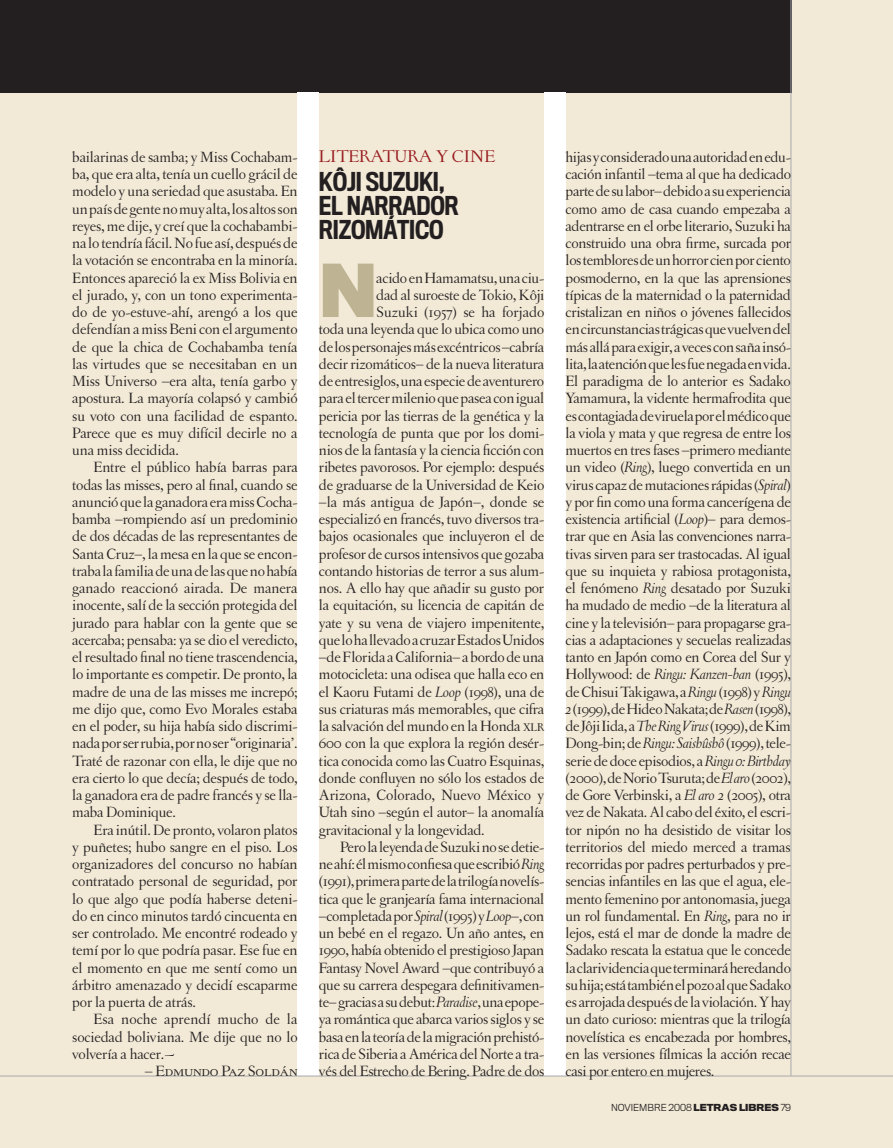
<style>
.page{position:relative;width:893px;height:1148px;background:#f2ead7}
.page>*{position:absolute;margin:0;border:0;box-sizing:border-box;transform-origin:0 0}
.t1{font:700 67.65px "Titling Gothic FB Normal";color:#beb493}
.t2{font:500 24px/24px "Titling Gothic FB Cond";letter-spacing:-.01em;color:#231f20}
.t3{font:18px "Letras Oldstyle Expert";color:#981a1e}
.t4{font:15.75px/17.2px "Letras Oldstyle";letter-spacing:-.015em;color:#231f20;text-align:justify}
.t5{font:15.75px "Letras Oldstyle Expert";color:#231f20}
.t6{font:300 9px "Titling Gothic FB Normal";color:#231f20}
.s1{font-style:italic}
.s2{font-size:11.85px}
.s3{font-style:inherit}
.s4{font-weight:700}
</style>
<div class="page">
<div style="left:0;top:0;width:791px;height:93px;background:#231f20"></div>
<hr style="left:791px;top:0;width:1px;height:1076px;background:#a8a9ad">
<div style="left:298px;top:93px;width:21px;height:983px;background:#fff"></div>
<div style="left:544px;top:93px;width:21px;height:983px;background:#fff"></div>
<hr style="left:0;top:1076px;width:893px;height:1px;background:#a8a9ad">
<p class="t4" style="left:72px;top:148px;width:227px">bailarinas de samba; y Miss Cochabam&shy;ba, que era alta, tenía un cuello grácil de modelo y una seriedad que asustaba. En un país de gente no muy alta, los altos son reyes, me dije, y creí que la cochabambi&shy;na lo tendría fácil. No fue así, después de la votación se encontraba en la minoría.<br>Entonces apareció la ex Miss Bolivia en el jurado, y, con un tono experimenta&shy;do de yo-estuve-ahí, arengó a los que defendían a miss Beni con el argumento de que la chica de Cochabamba tenía las virtudes que se necesitaban en un Miss Universo –era alta, tenía garbo y apostura. La mayoría colapsó y cambió su voto con una facilidad de espanto.<br>Parece que es muy difícil decirle no a una miss decidida.</p>
<p class="t4" style="left:72px;top:459px;width:227px;text-indent:21px">Entre el público había barras para todas las misses, pero al final, cuando se anunció que la ganadora era miss Cocha&shy;bamba –rompiendo así un predominio de dos décadas de las representantes de Santa Cruz–, la mesa en la que se encon&shy;traba la familia de una de las que no había ganado reaccionó airada. De manera inocente, salí de la sección protegida del jurado para hablar con la gente que se acercaba; pensaba: ya se dio el veredicto, el resultado final no tiene trascendencia, lo importante es competir. De pronto, la madre de una de las misses me increpó; me dijo que, como Evo Morales estaba en el poder, su hija había sido discrimi&shy;nada por ser rubia, por no ser “originaria’.<br>Traté de razonar con ella, le dije que no era cierto lo que decía; después de todo, la ganadora era de padre francés y se lla&shy;maba Dominique.</p>
<p class="t4" style="left:72px;top:821px;width:227px;text-indent:21px">Era inútil. De pronto, volaron platos y puñetes; hubo sangre en el piso. Los organizadores del concurso no habían contratado personal de seguridad, por lo que algo que podía haberse deteni&shy;do en cinco minutos tardó cincuenta en ser controlado. Me encontré rodeado y temí por lo que podría pasar. Ese fue en el momento en que me sentí como un árbitro amenazado y decidí escaparme por la puerta de atrás.</p>
<p class="t4" style="left:72px;top:1011px;width:227px;text-indent:21px">Esa noche aprendí mucho de la sociedad boliviana. Me dije que no lo volvería a hacer.~</p>
<p class="t5" style="left:145px;top:1062px;width:154px">– Edmundo Paz Soldán</p>
<p class="t3" style="left:319px;top:146px;width:24px">LITERATURA</p>
<p class="t3" style="left:436px;top:146px;width:28px">YCINE</p>
<h2 class="t2" style="left:319px;top:169px;width:141px">KÔJI SUZUKI ,<br>EL NARRADOR<br>RIZOMÁTICO</h2>
<h1 class="t1" style="left:319px;top:248px;width:60px">N</h1>
<p class="t4" style="left:376px;top:269px;width:169px">acido en Hamamatsu, una ciu-</p>
<p class="t4" style="left:376px;top:286px;width:170px">dad al suroeste de Tokio, Kôji</p>
<p class="t4" style="left:376px;top:303px;width:170px">Suzuki (1957) se ha forjado</p>
<p class="t4" style="left:319px;top:321px;width:227px">toda una leyenda que lo ubica como uno</p>
<p class="t4" style="left:319px;top:338px;width:227px">de los personajes más excéntricos –cabría</p>
<p class="t4" style="left:319px;top:355px;width:227px">decir rizomáticos– de la nueva literatura</p>
<p class="t4" style="left:319px;top:372px;width:227px">de entresiglos, una especie de aventurero</p>
<p class="t4" style="left:319px;top:390px;width:227px">para el tercer milenio que pasea con igual</p>
<p class="t4" style="left:319px;top:407px;width:227px">pericia por las tierras de la genética y la</p>
<p class="t4" style="left:319px;top:424px;width:227px">tecnología de punta que por los domi-</p>
<p class="t4" style="left:319px;top:441px;width:227px">nios de la fantasía y la ciencia ficción con</p>
<p class="t4" style="left:319px;top:459px;width:227px">ribetes pavorosos. Por ejemplo: después</p>
<p class="t4" style="left:319px;top:476px;width:227px">de graduarse de la Universidad de Keio</p>
<p class="t4" style="left:319px;top:493px;width:227px">–la más antigua de Japón–, donde se</p>
<p class="t4" style="left:319px;top:510px;width:227px">especializó en francés, tuvo diversos tra-</p>
<p class="t4" style="left:319px;top:528px;width:227px">bajos ocasionales que incluyeron el de</p>
<p class="t4" style="left:319px;top:545px;width:227px">profesor de cursos intensivos que gozaba</p>
<p class="t4" style="left:319px;top:562px;width:227px">contando historias de terror a sus alum-</p>
<p class="t4" style="left:319px;top:579px;width:227px">nos. A ello hay que añadir su gusto por</p>
<p class="t4" style="left:319px;top:597px;width:227px">la equitación, su licencia de capitán de</p>
<p class="t4" style="left:319px;top:614px;width:227px">yate y su vena de viajero impenitente,</p>
<p class="t4" style="left:319px;top:631px;width:227px">que lo ha llevado a cruzar Estados Unidos</p>
<p class="t4" style="left:319px;top:648px;width:227px">–de Florida a California– a bordo de una</p>
<p class="t4" style="left:319px;top:666px;width:227px">motocicleta: una odisea que halla eco en</p>
<p class="t4" style="left:319px;top:683px;width:227px">el Kaoru Futami de <span class="s1">Loop</span> (1998), una de</p>
<p class="t4" style="left:319px;top:700px;width:227px">sus criaturas más memorables, que cifra</p>
<p class="t4" style="left:319px;top:717px;width:227px">la salvación del mundo en la Honda <span class="s2">xlr</span></p>
<p class="t4" style="left:319px;top:735px;width:227px"><span class="s3">600</span> con la que explora la región desér-</p>
<p class="t4" style="left:319px;top:752px;width:227px">tica conocida como las Cuatro Esquinas,</p>
<p class="t4" style="left:319px;top:769px;width:227px">donde confluyen no sólo los estados de</p>
<p class="t4" style="left:319px;top:786px;width:227px">Arizona, Colorado, Nuevo México y</p>
<p class="t4" style="left:319px;top:804px;width:227px">Utah sino –según el autor– la anomalía</p>
<p class="t4" style="left:319px;top:821px;width:167px">gravitacional y la longevidad.</p>
<p class="t4" style="left:340px;top:838px;width:206px">Pero la leyenda de Suzuki no se detie-</p>
<p class="t4" style="left:319px;top:855px;width:227px">ne ahí: él mismo confiesa que escribió <span class="s1">Ring</span></p>
<p class="t4" style="left:319px;top:873px;width:227px">(1991), primera parte de la trilogía novelís-</p>
<p class="t4" style="left:319px;top:890px;width:227px">tica que le granjearía fama internacional</p>
<p class="t4" style="left:319px;top:907px;width:227px">–completada por <span class="s1">Spiral</span> (1995) y <span class="s1">Loop</span>–, con</p>
<p class="t4" style="left:319px;top:924px;width:227px">un bebé en el regazo. Un año antes, en</p>
<p class="t4" style="left:319px;top:942px;width:227px">1990, había obtenido el prestigioso Japan</p>
<p class="t4" style="left:319px;top:959px;width:227px">Fantasy Novel Award –que contribuyó a</p>
<p class="t4" style="left:319px;top:976px;width:227px">que su carrera despegara definitivamen-</p>
<p class="t4" style="left:319px;top:993px;width:227px">te– gracias a su debut: <span class="s1">Paradise</span>, una epope-</p>
<p class="t4" style="left:319px;top:1011px;width:227px">ya romántica que abarca varios siglos y se</p>
<p class="t4" style="left:319px;top:1028px;width:227px">basa en la teoría de la migración prehistó-</p>
<p class="t4" style="left:319px;top:1045px;width:227px">rica de Siberia a América del Norte a tra-</p>
<p class="t4" style="left:319px;top:1062px;width:227px">vés del Estrecho de Bering. Padre de dos</p>
<p class="t4" style="left:565px;top:148px;width:227px">hijas y considerado una autoridad en edu&shy;cación infantil –tema al que ha dedicado parte de su labor– debido a su experiencia como amo de casa cuando empezaba a adentrarse en el orbe literario, Suzuki ha construido una obra firme, surcada por los temblores de un horror cien por ciento posmoderno, en la que las aprensiones típicas de la maternidad o la paternidad cristalizan en niños o jóvenes fallecidos en circunstancias trágicas que vuelven del más allá para exigir, a veces con saña insó&shy;lita, la atención que les fue negada en vida.<br>El paradigma de lo anterior es Sadako Yamamura, la vidente hermafrodita que es contagiada de viruela por el médico que la viola y mata y que regresa de entre los muertos en tres fases –primero mediante un video (<span class="s1">Ring</span>), luego convertida en un virus capaz de mutaciones rápidas (<span class="s1">Spiral</span>) y por fin como una forma cancerígena de existencia artificial (<span class="s1">Loop</span>)– para demos&shy;trar que en Asia las convenciones narra&shy;tivas sirven para ser trastocadas. Al igual que su inquieta y rabiosa protagonista, el fenómeno <span class="s1">Ring</span> desatado por Suzuki ha mudado de medio –de la literatura al cine y la televisión– para propagarse gra&shy;cias a adaptaciones y secuelas realizadas tanto en Japón como en Corea del Sur y Hollywood: de <span class="s1">Ringu: Kanzen-ban</span> (1995), de Chisui Takigawa, a <span class="s1">Ringu</span> (1998) y <span class="s1">Ringu 2</span> (1999), de Hideo Nakata; de <span class="s1">Rasen</span> (1998), de Jôji Iida, a <span class="s1">The Ring Virus</span> (1999), de Kim Dong-bin; de <span class="s1">Ringu: Saishûshô</span> (1999), tele&shy;serie de doce episodios, a <span class="s1">Ringu 0: Birthday </span>(2000), de Norio Tsuruta; de <span class="s1">El aro</span> (2002), de Gore Verbinski, a <span class="s1">El aro 2</span> (2005), otra vez de Nakata. Al cabo del éxito, el escri&shy;tor nipón no ha desistido de visitar los territorios del miedo merced a tramas recorridas por padres perturbados y pre&shy;sencias infantiles en las que el agua, ele&shy;mento femenino por antonomasia, juega un rol fundamental. En <span class="s1">Ring</span>, para no ir lejos, está el mar de donde la madre de Sadako rescata la estatua que le concede la clarividencia que terminará heredando su hija; está también el pozo al que Sadako es arrojada después de la violación. Y hay un dato curioso: mientras que la trilogía novelística es encabezada por hombres, en las versiones fílmicas la acción recae casi por entero en mujeres.</p>
<p class="t6" style="left:611px;top:1102px;width:181px">NOVIEMBRE 2008 <span class="s4">LETRAS LIBRES</span> 79</p>
</div>
